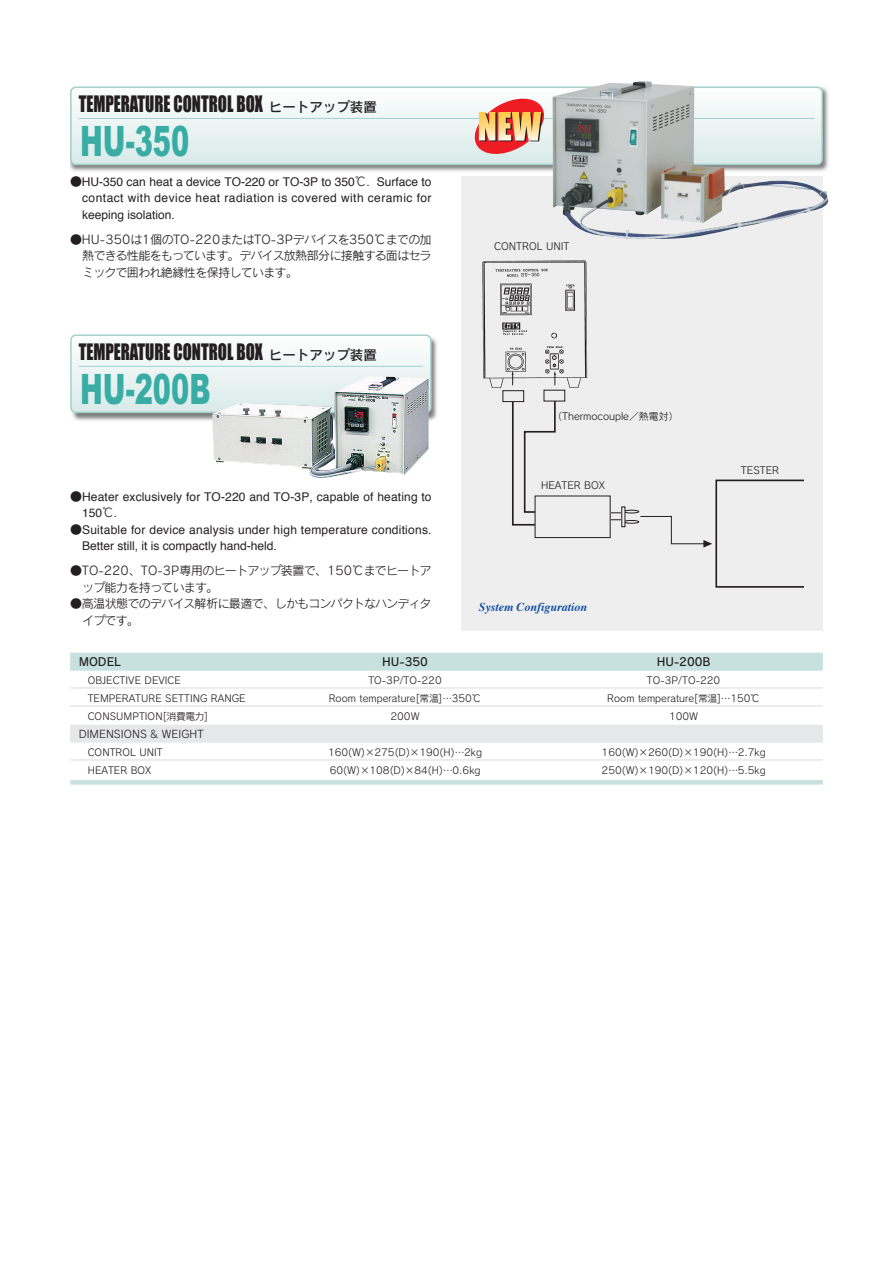
<style>
.page{position:relative;width:893px;height:1263px;background:#fff}
.page>*{position:absolute;margin:0;border:0;box-sizing:border-box;transform-origin:0 0}
.t1{font:900 42px "Arial";color:#39ada5;scale:.65 1}
.t2{font:21px "Impact";color:#231f20;scale:.8 1}
.t3{font:12px/16.5px "Helvetica";letter-spacing:.01em;color:#231f20}
.t4{font:12px/16.5px "Rodin CID M";letter-spacing:-.07em;color:#231f20}
.t5{font:italic 700 12px "Times";color:#0d4da1}
.t6{font:11.25px "Rodin CID DB";color:#231f20}
.t7{font:10.5px "Rodin CID M";letter-spacing:.01em;color:#231f20}
.t8{font:9.9px "Rodin CID M";color:#231f20}
.t9{font:9.75px/18px "Rodin CID M";letter-spacing:.005em;color:#231f20}
.s1{font-family:"Rodin CID DB";font-size:13.5px}
.s2{font-family:"Rodin CID M"}
</style>
<div class="page">
<div style="left:461px;top:176px;width:362px;height:455px;background:#eeeeef"></div>
<hr style="left:70px;top:687px;width:753px;height:2px;background:#e6e7e9">
<hr style="left:70px;top:705px;width:753px;height:2px;background:#e6e7e9">
<hr style="left:70px;top:759px;width:753px;height:2px;background:#e6e7e9">
<div style="left:70px;top:653px;width:753px;height:18px;background:#c7e1de"></div>
<div style="left:70px;top:725px;width:753px;height:18px;background:#e6e7e9"></div>
<div style="left:70px;top:780px;width:753px;height:5px;background:#c7e1de"></div>
<img style="left:70px;top:165px;width:482px;height:7px">
<svg style="left:70px;top:87px;width:482px;height:78px"></svg>
<hr style="left:79px;top:118px;width:735px;height:1px;background:#a5d0cd">
<img style="left:552px;top:81px;width:277px;height:158px">
<svg style="left:470px;top:96px;width:78px;height:61px"></svg>
<img style="left:482px;top:260px;width:106px;height:128px">
<div style="left:624px;top:510px;width:15px;height:3px;border:1px solid #231f20;border-radius:50%"></div>
<div style="left:624px;top:520px;width:15px;height:3px;border:1px solid #231f20;border-radius:50%"></div>
<div style="left:715px;top:480px;width:89px;height:108px;border:2px solid #231f20"></div>
<svg style="left:640px;top:516px;width:72px;height:32px"></svg>
<div style="left:503px;top:390px;width:21px;height:12px;border:1px solid #231f20"></div>
<svg style="left:511px;top:371px;width:112px;height:155px"></svg>
<div style="left:535px;top:496px;width:75px;height:42px;background:#eeeeef"></div>
<div style="left:535px;top:496px;width:75px;height:42px;border:1px solid #231f20"></div>
<img style="left:72px;top:338px;width:365px;height:83px">
<svg style="left:70px;top:334px;width:362px;height:79px"></svg>
<hr style="left:79px;top:366px;width:344px;height:1px;background:#a5d0cd">
<img style="left:212px;top:376px;width:217px;height:102px">
<h2 class="t2" style="left:79px;top:97px;width:374px">TEMPERATURE CONTROL BOX <span class="s1">ヒートアップ装置</span></h2>
<h1 class="t1" style="left:80px;top:126px;width:170px">HU-350</h1>
<p class="t3" style="left:82px;top:174px;width:351px;text-align:justify;text-indent:-12px"><span class="s2">●</span>HU-350 can heat a device TO-220 or TO-3P to 350<span class="s2">℃</span>. Surface to contact with device heat radiation is covered with ceramic for keeping isolation.</p>
<p class="t4" style="left:82px;top:233px;width:351px;text-align:justify;text-indent:-12px">●HU-350は1個のTO-220またはTO-3Pデバイスを350℃までの加熱できる性能をもっています。デバイス放熱部分に接触する面はセラミックで囲われ絶縁性を保持しています。</p>
<h2 class="t2" style="left:79px;top:345px;width:374px">TEMPERATURE CONTROL BOX <span class="s1">ヒートアップ装置</span></h2>
<h1 class="t1" style="left:80px;top:374px;width:202px">HU-200B</h1>
<p class="t3" style="left:82px;top:489px;width:351px;text-indent:-12px"><span class="s2">●</span>Heater exclusively for TO-220 and TO-3P, capable of heating to<br>150<span class="s2">℃</span>.</p>
<p class="t3" style="left:82px;top:522px;width:351px;text-indent:-12px"><span class="s2">●</span>Suitable for device analysis under high temperature conditions.<br>Better still, it is compactly hand-held.</p>
<p class="t4" style="left:82px;top:564px;width:351px;text-indent:-12px">●TO-220、TO-3P専用のヒートアップ装置で、150℃までヒートアップ能力を持っています。</p>
<p class="t4" style="left:82px;top:597px;width:351px;text-indent:-12px">●高温状態でのデバイス解析に最適で、しかもコンパクトなハンディタイプです。</p>
<p class="t8" style="left:494px;top:242px;width:77px">CONTROL UNIT</p>
<p class="t8" style="left:552px;top:412px;width:128px">（Thermocouple／熱電対）</p>
<p class="t8" style="left:541px;top:482px;width:65px">HEATER BOX</p>
<p class="t5" style="left:479px;top:602px;width:110px">System Configuration</p>
<p class="t8" style="left:741px;top:467px;width:40px">TESTER</p>
<p class="t6" style="left:79px;top:657px;width:44px">MODEL</p>
<p class="t9" style="left:88px;top:672px;width:159px">OBJECTIVE DEVICE<br>TEMPERATURE SETTING RANGE<br>CONSUMPTION[消費電力]</p>
<p class="t7" style="left:79px;top:730px;width:127px">DIMENSIONS &amp; WEIGHT</p>
<p class="t9" style="left:88px;top:744px;width:77px">CONTROL UNIT<br>HEATER BOX</p>
<p class="t6" style="left:382px;top:657px;width:47px">HU-350</p>
<p class="t9" style="left:329px;top:672px;width:154px;text-align:center">TO-3P/TO-220<br>Room temperature[常温]…350℃<br>200W</p>
<p class="t9" style="left:328px;top:744px;width:155px">160(W)×275(D)×190(H)…2kg<br>60(W)×108(D)×84(H)…0.6kg</p>
<p class="t6" style="left:657px;top:657px;width:55px">HU-200B</p>
<p class="t9" style="left:607px;top:672px;width:154px;text-align:center">TO-3P/TO-220<br>Room temperature[常温]…150℃<br>100W</p>
<p class="t9" style="left:601px;top:744px;width:166px">160(W)×260(D)×190(H)…2.7kg<br>250(W)×190(D)×120(H)…5.5kg</p>
</div>
